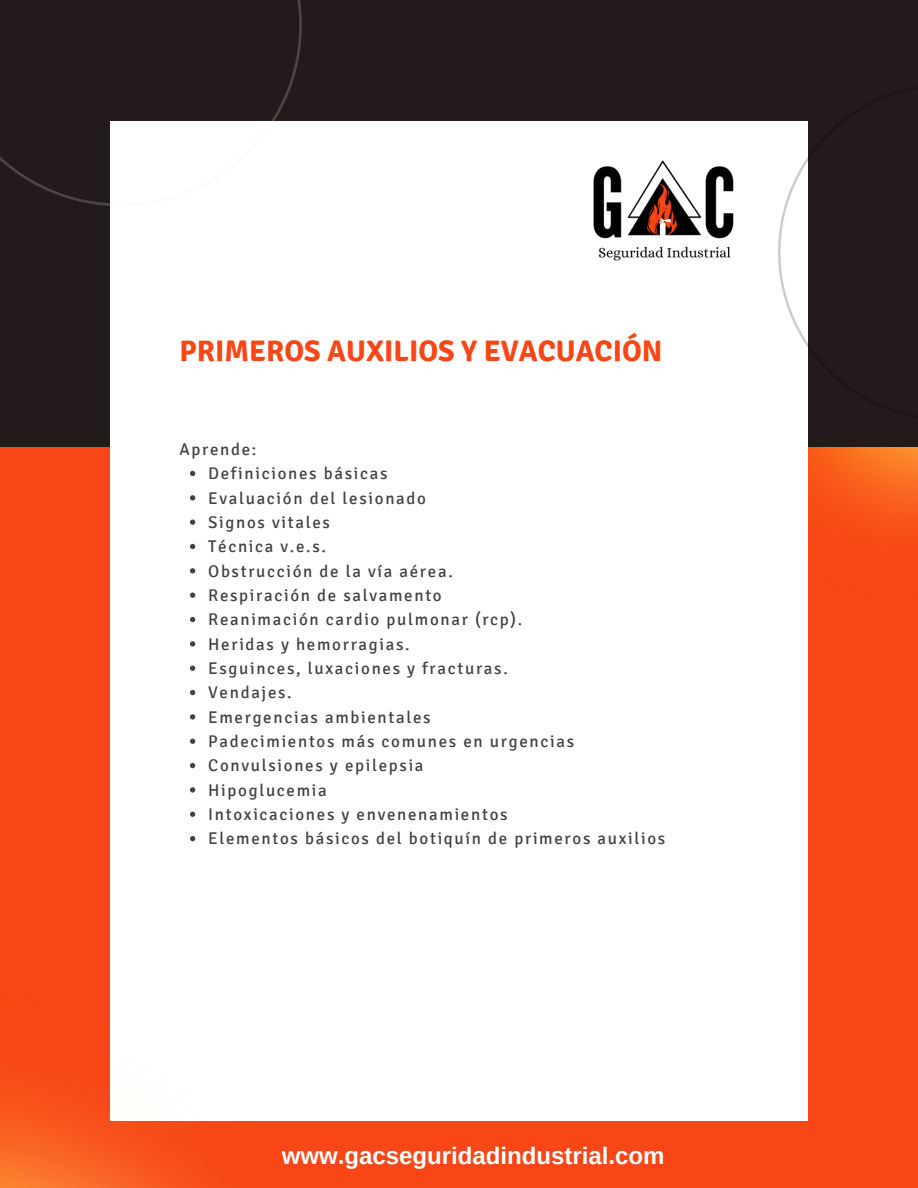
<style>
.page{position:relative;width:918px;height:1188px;background:#f84616}
.page>*{position:absolute;margin:0;border:0;box-sizing:border-box;transform-origin:0 0}
.t1{font:700 29.7px "Signika";color:#f84616}
.t2{font:700 24px "Arimo";color:#fff}
.t3{font:16.95px/24.3px "Signika";letter-spacing:.1em;color:#424240}
</style>
<div class="page">
<img style="left:845px;top:447px;width:73px;height:85px">
<div style="left:0;top:0;width:918px;height:447px;background:#231b1b"></div>
<div style="left:110px;top:121px;width:698px;height:999px;background:#fff"></div>
<svg style="left:0;top:0;width:302px;height:206px"></svg>
<svg style="left:778px;top:157px;width:30px;height:191px"></svg>
<img style="left:0;top:1090px;width:357px;height:98px">
<svg style="left:190px;top:471px;width:5px;height:5px"></svg>
<svg style="left:190px;top:495px;width:5px;height:5px"></svg>
<svg style="left:190px;top:520px;width:5px;height:5px"></svg>
<svg style="left:190px;top:544px;width:5px;height:5px"></svg>
<svg style="left:190px;top:568px;width:5px;height:5px"></svg>
<svg style="left:190px;top:593px;width:5px;height:5px"></svg>
<svg style="left:190px;top:617px;width:5px;height:5px"></svg>
<svg style="left:190px;top:641px;width:5px;height:6px"></svg>
<svg style="left:190px;top:666px;width:5px;height:5px"></svg>
<svg style="left:190px;top:690px;width:5px;height:5px"></svg>
<svg style="left:190px;top:714px;width:5px;height:6px"></svg>
<svg style="left:190px;top:739px;width:5px;height:5px"></svg>
<svg style="left:190px;top:763px;width:5px;height:5px"></svg>
<svg style="left:190px;top:787px;width:5px;height:6px"></svg>
<svg style="left:190px;top:812px;width:5px;height:5px"></svg>
<svg style="left:190px;top:836px;width:5px;height:5px"></svg>
<img style="left:593px;top:160px;width:141px;height:101px">
<h1 class="t1" style="left:179px;top:334px;width:485px">PRIMEROS AUXILIOS Y EVACUACIÓN</h1>
<p class="t3" style="left:179px;top:437px;width:79px">Aprende:</p>
<p class="t3" style="left:208px;top:462px;width:459px">Definiciones básicas<br>Evaluación del lesionado<br>Signos vitales<br>Técnica v.e.s.<br>Obstrucción de la vía aérea.<br>Respiración de salvamento<br>Reanimación cardio pulmonar (rcp).<br>Heridas y hemorragias.<br>Esguinces, luxaciones y fracturas.<br>Vendajes.<br>Emergencias ambientales<br>Padecimientos más comunes en urgencias<br>Convulsiones y epilepsia<br>Hipoglucemia<br>Intoxicaciones y envenenamientos<br>Elementos básicos del botiquín de primeros auxilios</p>
<h2 class="t2" style="left:282px;top:1143px;width:384px">www.gacseguridadindustrial.com</h2>
</div>
